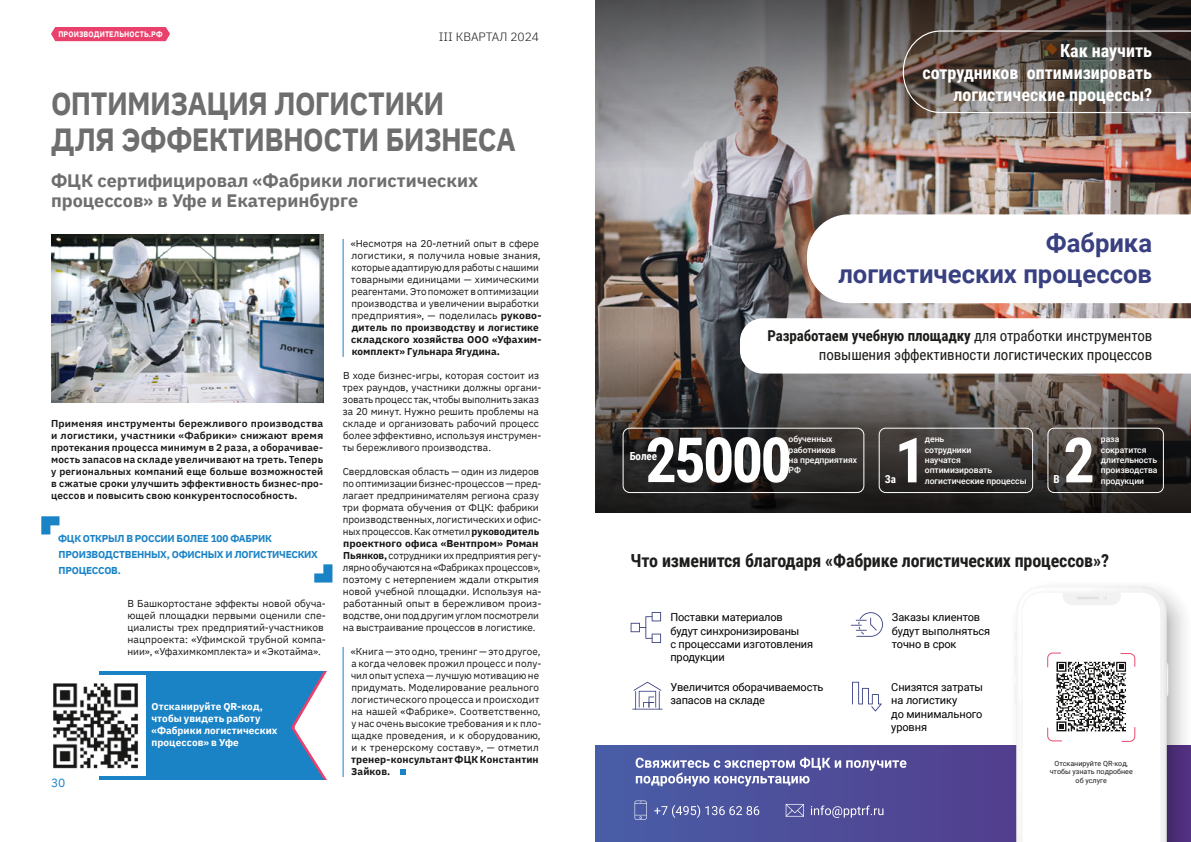
<style>
.page{position:relative;width:1191px;height:842px;background:#fff}
.page>*{position:absolute;margin:0;border:0;box-sizing:border-box;transform-origin:0 0}
.t1{font:700 62.4px "Roboto Condensed";letter-spacing:-.045em;color:#fff}
.t2{font:700 32px/36px "IBM Plex Sans";letter-spacing:-.02em;color:#6e6e6e;scale:.9 1}
.t3{font:700 25.6px/30.7px "Roboto";color:#394081;text-align:right}
.t4{font:700 18px/20px "IBM Plex Sans";color:#6e6e6e}
.t5{font:700 18px/21.6px "Roboto Condensed";color:#fff;text-align:right}
.t6{font:700 18px "Roboto Condensed";letter-spacing:-.01em;color:#1d1d1c}
.t7{font:15px/19.3px "Roboto Condensed";letter-spacing:-.01em;color:#1d1d1b;text-align:right}
.t8{font:300 12px "IBM Plex Sans";color:#181716}
.t9{font:12px "IBM Plex Sans";color:#1a83c6}
.t10{font:700 11.1px "Roboto Condensed";letter-spacing:-.01em;color:#fff}
.t11{font:11px/13.2px "Roboto";letter-spacing:-.01em;color:#000101}
.t12{font:10px/12px "IBM Plex Sans";color:#181716}
.t13{font:600 10px/12px "IBM Plex Sans";letter-spacing:.015em;color:#181716;text-align:justify}
.t14{font:700 10px/16px "IBM Plex Sans";letter-spacing:-.025em;color:#1a83c6}
.t15{font:700 10px/12px "IBM Plex Sans";letter-spacing:.005em;color:#fff}
.t16{font:700 10px/12px "IBM Plex Sans";letter-spacing:.015em;color:#181716}
.t17{font:500 8.6px/10.3px "Roboto";letter-spacing:-.005em;color:#fff}
.t18{font:700 8px "IBM Plex Sans";letter-spacing:.015em;color:#fff;scale:.9 1}
.t19{font:7.2px/8.6px "Roboto";color:#1d1d1b;text-align:center}
.s1{font-weight:700}
</style>
<div class="page">
<div style="left:99px;top:671px;width:229px;height:109px;background:#1a83c6"></div>
<svg style="left:291px;top:671px;width:53px;height:109px"></svg>
<img style="left:53px;top:675px;width:92px;height:100px">
<img style="left:595px;top:172px;width:596px;height:161px">
<svg style="left:595px;top:745px;width:411px;height:97px;background:#4d4d99"></svg>
<svg style="left:807px;top:214px;width:384px;height:89px"></svg>
<svg style="left:1006px;top:593px;width:185px;height:249px"></svg>
<div style="left:1158px;top:661px;width:10px;height:37px;background:#e1e2e2;border-radius:5px"></div>
<svg style="left:1015px;top:586px;width:151px;height:256px"></svg>
<svg style="left:630px;top:612px;width:31px;height:31px"></svg>
<svg style="left:850px;top:612px;width:33px;height:25px"></svg>
<svg style="left:595px;top:336px;width:596px;height:177px;background:#433d3a"></svg>
<div style="left:622px;top:428px;width:242px;height:65px;border:1px solid #fff;border-radius:7px"></div>
<div style="left:1047px;top:428px;width:116px;height:65px;border:1px solid #fff;border-radius:6px"></div>
<div style="left:878px;top:428px;width:155px;height:65px;border:1px solid #fff;border-radius:7px"></div>
<svg style="left:740px;top:318px;width:451px;height:56px"></svg>
<svg style="left:852px;top:682px;width:29px;height:29px"></svg>
<hr style="left:632px;top:709px;width:30px;height:1px;background:#394081">
<svg style="left:633px;top:682px;width:28px;height:27px"></svg>
<img style="left:595px;top:0;width:596px;height:172px">
<svg style="left:902px;top:30px;width:289px;height:84px;background:#615853"></svg>
<svg style="left:635px;top:757px;width:271px;height:29px;background:#7678b2"></svg>
<svg style="left:654px;top:805px;width:105px;height:13px"></svg>
<svg style="left:811px;top:805px;width:72px;height:13px"></svg>
<svg style="left:634px;top:800px;width:12px;height:20px"></svg>
<svg style="left:785px;top:804px;width:19px;height:13px"></svg>
<img style="left:51px;top:235px;width:272px;height:168px">
<hr style="left:342px;top:239px;width:1px;height:118px;background:#1a83c6">
<hr style="left:342px;top:647px;width:1px;height:130px;background:#1a83c6">
<svg style="left:400px;top:769px;width:5px;height:6px"></svg>
<svg style="left:41px;top:516px;width:18px;height:18px"></svg>
<svg style="left:314px;top:564px;width:18px;height:18px"></svg>
<div style="left:51px;top:27px;width:119px;height:14px;background:#e9416c"></div>
<p class="t18" style="left:58px;top:28px;width:117px">ПРОИЗВОДИТЕЛЬНОСТЬ.РФ</p>
<p class="t8" style="left:439px;top:28px;width:102px">III КВАРТАЛ 2024</p>
<h2 class="t2" style="left:51px;top:83px;width:518px">ОПТИМИЗАЦИЯ ЛОГИСТИКИ<br>ДЛЯ ЭФФЕКТИВНОСТИ БИЗНЕСА</h2>
<h3 class="t4" style="left:51px;top:169px;width:429px">ФЦК сертифицировал «Фабрики логистических процессов» в Уфе и Екатеринбурге</h3>
<p class="t13" style="left:51px;top:416px;width:274px">Применяя инструменты бережливого производства и логистики, участники «Фабрики» снижают время протекания процесса минимум в 2 раза, а оборачивае&shy;мость запасов на складе увеличивают на треть. Теперь у региональных компаний еще больше возможностей в сжатые сроки улучшить эффективность бизнес-про&shy;цессов и повысить свою конкурентоспособность.</p>
<p class="t14" style="left:58px;top:529px;width:261px">ФЦК ОТКРЫЛ В РОССИИ БОЛЕЕ 100 ФАБРИК<br>ПРОИЗВОДСТВЕННЫХ, ОФИСНЫХ И ЛОГИСТИЧЕСКИХ<br>ПРОЦЕССОВ.</p>
<p class="t12" style="left:127px;top:596px;width:200px">В Башкортостане эффекты новой обуча&shy;ющей площадки первыми оценили спе&shy;циалисты трех предприятий-участников нацпроекта: «Уфимской трубной компа&shy;нии», «Уфахимкомплекта» и «Экотайма».</p>
<p class="t9" style="left:51px;top:773px;width:16px">30</p>
<p class="t15" style="left:151px;top:700px;width:128px">Отсканируйте QR-код, чтобы увидеть работу «Фабрики логистических процессов» в Уфе</p>
<p class="t12" style="left:351px;top:236px;width:192px">«Несмотря на 20-летний опыт в сфере логистики, я получила новые знания, которые адаптирую для работы с нашими товарными единицами — химическими реагентами. Это поможет в оптимизации производства и увеличении выработки предприятия», — поделилась <span class="s1">руково&shy;дитель по производству и логистике складского хозяйства ООО «Уфахим&shy;комплект» Гульнара Ягудина.</span></p>
<p class="t12" style="left:342px;top:368px;width:200px">В ходе бизнес-игры, которая состоит из трех раундов, участники должны органи&shy;зовать процесс так, чтобы выполнить заказ за 20 минут. Нужно решить проблемы на складе и организовать рабочий процесс более эффективно, используя инструмен&shy;ты бережливого производства.</p>
<p class="t12" style="left:342px;top:464px;width:201px">Свердловская область — один из лидеров по оптимизации бизнес-процессов — пред&shy;лагает предпринимателям региона сразу три формата обучения от ФЦК: фабрики производственных, логистических и офис&shy;ных процессов. Как отметил <span class="s1">руководитель проектного офиса «Вентпром» Роман Пьянков,</span> сотрудники их предприятия регу&shy;лярно обучаются на «Фабриках процессов», поэтому с нетерпением ждали открытия новой учебной площадки. Используя на&shy;работанный опыт в бережливом произ&shy;водстве, они под другим углом посмотрели на выстраивание процессов в логистике.</p>
<p class="t12" style="left:351px;top:644px;width:192px">«Книга — это одно, тренинг — это другое, а когда человек прожил процесс и полу&shy;чил опыт успеха — лучшую мотивацию не придумать. Моделирование реального логистического процесса и происходит на нашей «Фабрике». Соответственно, у нас очень высокие требования и к пло&shy;щадке проведения, и к оборудованию, и к тренерскому составу», — отметил</p>
<p class="t16" style="left:351px;top:752px;width:189px">тренер-консультант ФЦК Константин<br>Зайков.</p>
<h3 class="t5" style="left:922px;top:40px;width:231px">Как научить<br>сотрудников оптимизировать логистические процессы?</h3>
<h3 class="t3" style="left:838px;top:227px;width:315px">Фабрика<br>логистических процессов</h3>
<h3 class="t7" style="left:767px;top:325px;width:386px"><span class="s1">Разработаем учебную площадку</span> для отработки инструментов повышения эффективности логистических процессов</h3>
<p class="t17" style="left:788px;top:434px;width:70px">обученных работников<br>на предприятиях<br>РФ</p>
<p class="t17" style="left:1101px;top:434px;width:58px">раза сократится длительность производства</p>
<p class="t10" style="left:884px;top:471px;width:13px">За</p>
<h1 class="t1" style="left:645px;top:416px;width:148px">25000</h1>
<h1 class="t1" style="left:1063px;top:416px;width:33px">2</h1>
<p class="t17" style="left:924px;top:434px;width:103px">день<br>сотрудники<br>научатся оптимизировать логистические процессы</p>
<h1 class="t1" style="left:894px;top:416px;width:33px">1</h1>
<p class="t10" style="left:629px;top:449px;width:29px">Более</p>
<p class="t10" style="left:1053px;top:471px;width:8px">В</p>
<p class="t17" style="left:1101px;top:475px;width:45px">продукции</p>
<h3 class="t6" style="left:630px;top:548px;width:480px">Что изменится благодаря «Фабрике логистических процессов»?</h3>
<p class="t11" style="left:670px;top:610px;width:144px">Поставки материалов будут синхронизированы<br>с процессами изготовления продукции</p>
<p class="t11" style="left:892px;top:610px;width:100px">Заказы клиентов будут выполняться точно в срок</p>
<p class="t11" style="left:670px;top:680px;width:155px">Увеличится оборачиваемость запасов на складе</p>
<p class="t11" style="left:891px;top:680px;width:93px">Снизятся затраты на логистику<br>до минимального уровня</p>
<p class="t19" style="left:1049px;top:759px;width:85px">Отсканируйте QR-код, чтобы узнать подробнее об услуге</p>
</div>
